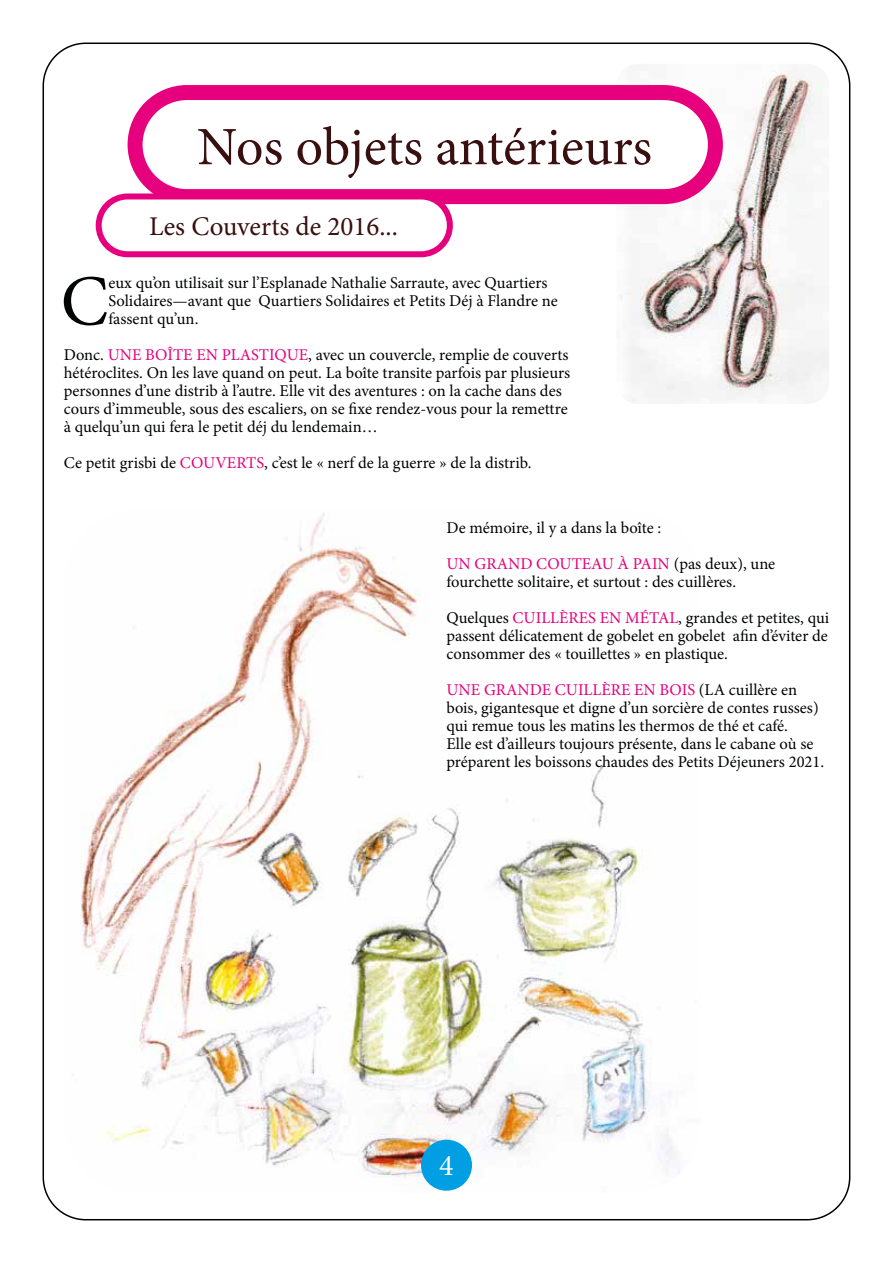
<style>
.page{position:relative;width:893px;height:1263px;background:#fff}
.page>*{position:absolute;margin:0;border:0;box-sizing:border-box;transform-origin:0 0}
.t1{font:71.85px "Minion Pro";color:#010202}
.t2{font:54px "Minion Pro";color:#390f10}
.t3{font:30px "Minion Pro";color:#fff}
.t4{font:27px "Minion Pro";color:#390f10}
.t5{font:16.5px/18px "Minion Pro";color:#010202}
.s1{color:#e6007d}
</style>
<div class="page">
<img style="left:80px;top:513px;width:599px;height:677px">
<div style="left:51px;top:497px;width:663px;height:709px;border:13px solid #fff;border-radius:76px"></div>
<div style="left:421px;top:1140px;width:51px;height:51px;background:#009fe3;border-radius:50%"></div>
<img style="left:617px;top:70px;width:212px;height:333px">
<div style="left:135px;top:93px;width:580px;height:104px;background:#fff;border-radius:52px"></div>
<div style="left:128px;top:85px;width:595px;height:119px;border:15px solid #e6007d;border-radius:52px"></div>
<div style="left:99px;top:196px;width:351px;height:58px;background:#fff;border-radius:29px"></div>
<div style="left:96px;top:193px;width:357px;height:64px;border:6px solid #e6007d;border-radius:29px"></div>
<h2 class="t2" style="left:197px;top:111px;width:456px">Nos objets antérieurs</h2>
<h3 class="t4" style="left:149px;top:208px;width:250px">Les Couverts de 2016...</h3>
<h1 class="t1" style="left:61px;top:253px;width:49px">C</h1>
<p class="t5" style="left:108px;top:274px;width:451px">eux qu’on utilisait sur l’Esplanade Nathalie Sarraute, avec Quartiers<br>Solidaires—avant que Quartiers Solidaires et Petits Déj à Flandre ne fassent qu’un.</p>
<p class="t5" style="left:64px;top:346px;width:508px">Donc. <span class="s1">UNE BOÎTE EN PLASTIQUE</span>, avec un couvercle, remplie de couverts hétéroclites. On les lave quand on peut. La boîte transite parfois par plusieurs personnes d’une distrib à l’autre. Elle vit des aventures : on la cache dans des cours d’immeuble, sous des escaliers, on se fixe rendez-vous pour la remettre à quelqu’un qui fera le petit déj du lendemain…</p>
<p class="t5" style="left:64px;top:454px;width:469px">Ce petit grisbi de <span class="s1">COUVERTS</span>, c’est le « nerf de la guerre » de la distrib.</p>
<p class="t5" style="left:446px;top:510px;width:330px;line-height:36px">De mémoire, il y a dans la boîte :<br><span class="s1">UN GRAND COUTEAU À PAIN</span> (pas deux), une</p>
<p class="t5" style="left:446px;top:564px;width:384px;line-height:36px">fourchette solitaire, et surtout : des cuillères.<br>Quelques <span class="s1">CUILLÈRES EN MÉTAL</span>, grandes et petites, qui</p>
<p class="t5" style="left:446px;top:627px;width:383px">passent délicatement de gobelet en gobelet afin d’éviter de consommer des « touillettes » en plastique.</p>
<p class="t5" style="left:446px;top:681px;width:379px"><span class="s1">UNE GRANDE CUILLÈRE EN BOIS</span> (LA cuillère en bois, gigantesque et digne d’un sorcière de contes russes) qui remue tous les matins les thermos de thé et café.<br>Elle est d’ailleurs toujours présente, dans le cabane où se préparent les boissons chaudes des Petits Déjeuners 2021.</p>
<h3 class="t3" style="left:439px;top:1145px;width:16px">4</h3>
</div>
